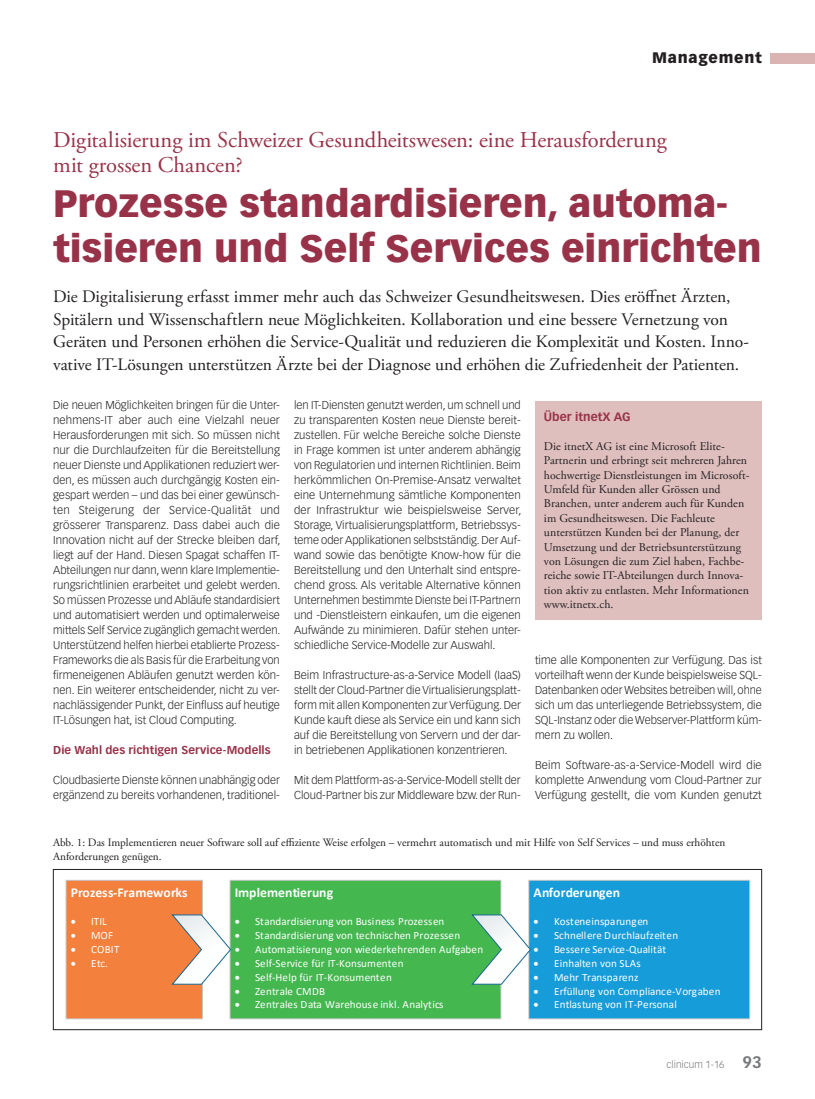
<style>
.page{position:relative;width:815px;height:1099px;background:#fff}
.page>*{position:absolute;margin:0;border:0;box-sizing:border-box;transform-origin:0 0}
.t1{font:900 37.5px/45px "Vectora LT Std";color:#983249}
.t2{font:22.5px/25px "Adobe Garamond Pro";color:#983249}
.t3{font:17.5px/22.5px "Adobe Garamond Pro";letter-spacing:-.005em;color:#231f20}
.t4{font:900 15px "Vectora LT Std";letter-spacing:.05em;color:#231f20}
.t5{font:700 13.62px "Calibri";color:#fdfefe}
.t6{font:11.88px/14.4px "Adobe Garamond Pro";letter-spacing:.005em;color:#231f20}
.t7{font:700 11.88px "Vectora LT Std";color:#983249}
.t8{font:300 11.25px/15px "Vectora LT Std";color:#231f20;text-align:justify}
.t9{font:11.25px/13.5px "Adobe Garamond Pro";color:#231f20}
.t10{font:700 11.25px "Vectora LT Std";letter-spacing:.005em;color:#983249}
.t11{font:11.12px "Calibri";letter-spacing:.01em;color:#fdfefe}
.t12{font:300 10px "Vectora LT Std";color:#76787b}
.s1{font-weight:700;font-size:16.25px}
</style>
<div class="page">
<div style="left:770px;top:53px;width:45px;height:10px;background:#d9b4b3"></div>
<div style="left:529px;top:880px;width:221px;height:138px;background:#169cd8"></div>
<div style="left:528px;top:879px;width:222px;height:140px;border:1px solid #c8c8c8"></div>
<div style="left:230px;top:880px;width:271px;height:138px;background:#44b74f"></div>
<div style="left:230px;top:879px;width:271px;height:140px;border:1px solid #c8c8c8"></div>
<div style="left:66px;top:880px;width:136px;height:138px;background:#f4803d"></div>
<div style="left:66px;top:879px;width:137px;height:140px;border:1px solid #c8c8c8"></div>
<svg style="left:171px;top:914px;width:61px;height:71px"></svg>
<svg style="left:471px;top:914px;width:60px;height:71px"></svg>
<div style="left:53px;top:869px;width:709px;height:160px;border:1px solid #231f20"></div>
<div style="left:535px;top:400px;width:227px;height:219px;background:#debfbe"></div>
<h3 class="t4" style="left:652px;top:49px;width:111px">Management</h3>
<h2 class="t2" style="left:53px;top:128px;width:615px">Digitalisierung im Schweizer Gesundheitswesen: eine Herausforderung mit grossen Chancen?</h2>
<h1 class="t1" style="left:53px;top:180px;width:710px">Prozesse standardisieren, automa&shy;tisieren und Self Services einrichten</h1>
<p class="t3" style="left:53px;top:286px;width:697px">Die Digitalisierung erfasst immer mehr auch das Schweizer Gesundheitswesen. Dies eröffnet Ärzten, Spitälern und Wissenschaftlern neue Möglichkeiten. Kollaboration und eine bessere Vernetzung von Geräten und Personen erhöhen die Service-Qualität und reduzieren die Komplexität und Kosten. Inno&shy;vative IT-Lösungen unterstützen Ärzte bei der Diagnose und erhöhen die Zufriedenheit der Patienten.</p>
<p class="t8" style="left:53px;top:398px;width:229px">Die neuen Möglichkeiten bringen für die Unter&shy;nehmens-IT aber auch eine Vielzahl neuer Herausforderungen mit sich. So müssen nicht nur die Durchlaufzeiten für die Bereitstellung neuer Dienste und Applikationen reduziert wer&shy;den, es müssen auch durchgängig Kosten ein&shy;gespart werden – und das bei einer gewünsch&shy;ten Steigerung der Service-Qualität und grösserer Transparenz. Dass dabei auch die Innovation nicht auf der Strecke bleiben darf, liegt auf der Hand. Diesen Spagat schaffen IT-Abteilungen nur dann, wenn klare Implementie&shy;rungsrichtlinien erarbeitet und gelebt werden.<br>So müssen Prozesse und Abläufe standardisiert und automatisiert werden und optimalerweise mittels Self Service zugänglich gemacht werden.<br>Unterstützend helfen hierbei etablierte Prozess-Frameworks die als Basis für die Erarbeitung von firmeneigenen Abläufen genutzt werden kön&shy;nen. Ein weiterer entscheidender, nicht zu ver&shy;nachlässigender Punkt, der Einfluss auf heutige IT-Lösungen hat, ist Cloud Computing.</p>
<p class="t10" style="left:53px;top:743px;width:219px">Die Wahl des richtigen Service-Modells</p>
<p class="t8" style="left:53px;top:773px;width:228px">Cloudbasierte Dienste können unabhängig oder ergänzend zu bereits vorhandenen, traditionel-</p>
<p class="t8" style="left:294px;top:398px;width:229px">len IT-Diensten genutzt werden, um schnell und zu transparenten Kosten neue Dienste bereit&shy;zustellen. Für welche Bereiche solche Dienste in Frage kommen ist unter anderem abhängig von Regulatorien und internen Richtlinien. Beim herkömmlichen On-Premise-Ansatz verwaltet eine Unternehmung sämtliche Komponenten der Infrastruktur wie beispielsweise Server, Storage, Virtualisierungsplattform, Betriebssys&shy;teme oder Applikationen selbstständig. Der Auf&shy;wand sowie das benötigte Know-how für die Bereitstellung und den Unterhalt sind entspre&shy;chend gross. Als veritable Alternative können Unternehmen bestimmte Dienste bei IT-Partnern und -Dienstleistern einkaufen, um die eigenen Aufwände zu minimieren. Dafür stehen unter&shy;schiedliche Service-Modelle zur Auswahl.</p>
<p class="t8" style="left:294px;top:668px;width:228px">Beim Infrastructure-as-a-Service Modell (IaaS) stellt der Cloud-Partner die Virtualisierungsplatt&shy;form mit allen Komponenten zur Verfügung. Der Kunde kauft diese als Service ein und kann sich auf die Bereitstellung von Servern und der dar&shy;in betriebenen Applikationen konzentrieren.</p>
<p class="t8" style="left:294px;top:773px;width:228px">Mit dem Plattform-as-a-Service-Modell stellt der<br>Cloud-Partner bis zur Middleware bzw. der Run-</p>
<p class="t7" style="left:544px;top:410px;width:88px">Über itnetX AG</p>
<p class="t6" style="left:544px;top:439px;width:207px">Die itnetX AG ist eine Microsoft Elite-Partnerin und erbringt seit mehreren Jahren hochwertige Dienstleistungen im Microsoft-Umfeld für Kunden aller Grössen und Branchen, unter anderem auch für Kunden im Gesundheitswesen. Die Fachleute unterstützen Kunden bei der Planung, der Umsetzung und der Betriebsunterstützung von Lösungen die zum Ziel haben, Fachbe&shy;reiche sowie IT-Abteilungen durch Innova&shy;tion aktiv zu entlasten. Mehr Informationen www.itnetx.ch.</p>
<p class="t8" style="left:535px;top:653px;width:228px">time alle Komponenten zur Verfügung. Das ist vorteilhaft wenn der Kunde beispielsweise SQL-Datenbanken oder Websites betreiben will, ohne sich um das unterliegende Betriebssystem, die SQL-Instanz oder die Webserver-Plattform küm&shy;mern zu wollen.</p>
<p class="t8" style="left:535px;top:758px;width:228px">Beim Software-as-a-Service-Modell wird die komplette Anwendung vom Cloud-Partner zur Verfügung gestellt, die vom Kunden genutzt</p>
<p class="t9" style="left:53px;top:836px;width:674px">Abb. 1: Das Implementieren neuer Software soll auf effiziente Weise erfolgen – vermehrt automatisch und mit Hilfe von Self Services – und muss erhöhten<br>Anforderungen genügen.</p>
<p class="t5" style="left:534px;top:883px;width:88px">Anforderungen</p>
<p class="t11" style="left:534px;top:914px;width:116px">• Kosteneinsparungen</p>
<p class="t11" style="left:534px;top:927px;width:146px">• Schnellere Durchlaufzeiten</p>
<p class="t11" style="left:534px;top:941px;width:134px">• Bessere Service-Qualität</p>
<p class="t11" style="left:534px;top:955px;width:109px">• Einhalten von SLAs</p>
<p class="t11" style="left:534px;top:969px;width:106px">• Mehr Transparenz</p>
<p class="t11" style="left:534px;top:983px;width:188px">• Erfüllung von Compliance-Vorgaben</p>
<p class="t11" style="left:534px;top:996px;width:145px">• Entlastung von IT-Personal</p>
<p class="t5" style="left:71px;top:883px;width:119px">Prozess-Frameworks</p>
<p class="t11" style="left:71px;top:914px;width:38px">• ITIL</p>
<p class="t11" style="left:71px;top:927px;width:44px">• MOF</p>
<p class="t11" style="left:71px;top:941px;width:50px">• COBIT</p>
<p class="t11" style="left:71px;top:955px;width:39px">• Etc.</p>
<p class="t5" style="left:235px;top:883px;width:100px">Implementierung</p>
<p class="t11" style="left:235px;top:914px;width:211px">• Standardisierung von Business Prozessen</p>
<p class="t11" style="left:235px;top:927px;width:227px">• Standardisierung von technischen Prozessen</p>
<p class="t11" style="left:235px;top:941px;width:250px">• Automatisierung von wiederkehrenden Aufgaben</p>
<p class="t11" style="left:235px;top:955px;width:171px">• Self-Service für IT-Konsumenten</p>
<p class="t11" style="left:235px;top:969px;width:159px">• Self-Help für IT-Konsumenten</p>
<p class="t11" style="left:235px;top:983px;width:92px">• Zentrale CMDB</p>
<p class="t11" style="left:235px;top:996px;width:210px">• Zentrales Data Warehouse inkl. Analytics</p>
<p class="t12" style="left:667px;top:1058px;width:97px">clinicum 1-16 <span class="s1">93</span></p>
</div>
